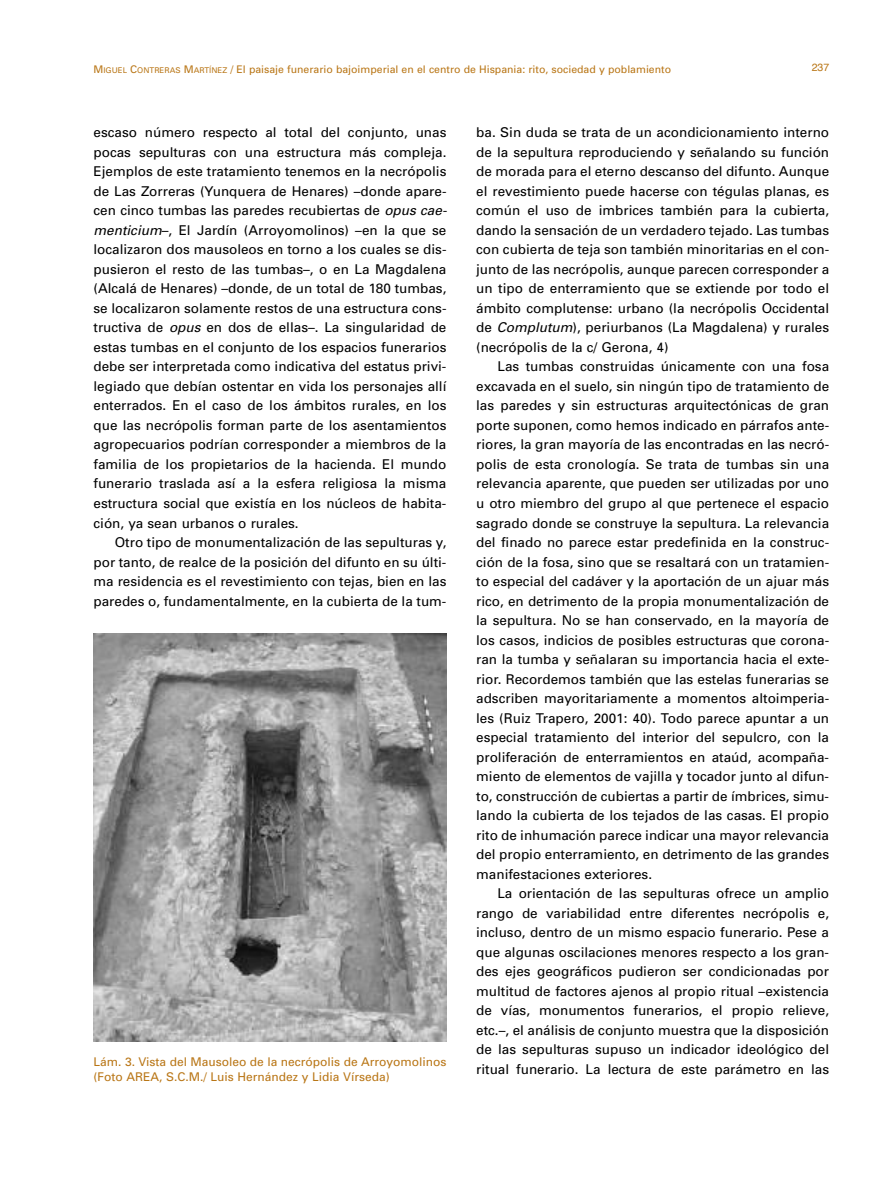
<style>
.page{position:relative;width:893px;height:1191px;background:#fff}
.page>*{position:absolute;margin:0;border:0;box-sizing:border-box;transform-origin:0 0}
.t1{font:13.5px/19.5px "Univers";color:#000;text-align:justify}
.t2{font:12px/14.4px "Univers";color:#b97616}
.t3{font:10.5px "Univers";color:#b97616}
.t4{font:10.5px "Helvetica";color:#b97616}
.s1{font-size:7.8px}
.s2{font-style:italic}
</style>
<div class="page">
<img style="left:94px;top:633px;width:352px;height:408px">
<p class="t3" style="left:94px;top:66px;width:579px">M<span class="s1">IGUEL</span> C<span class="s1">ONTRERAS</span> M<span class="s1">ARTÍNEZ</span> / El paisaje funerario bajoimperial en el centro de Hispania: rito, sociedad y poblamiento</p>
<p class="t4" style="left:812px;top:63px;width:19px">237</p>
<p class="t1" style="left:94px;top:124px;width:355px">escaso número respecto al total del conjunto, unas pocas sepulturas con una estructura más compleja.<br>Ejemplos de este tratamiento tenemos en la necrópolis de Las Zorreras (Yunquera de Henares) –donde apare&shy;cen cinco tumbas las paredes recubiertas de <span class="s2">opus cae&shy;menticium</span>–, El Jardín (Arroyomolinos) –en la que se localizaron dos mausoleos en torno a los cuales se dis&shy;pusieron el resto de las tumbas–, o en La Magdalena (Alcalá de Henares) –donde, de un total de 180 tumbas, se localizaron solamente restos de una estructura cons&shy;tructiva de <span class="s2">opus</span> en dos de ellas–. La singularidad de estas tumbas en el conjunto de los espacios funerarios debe ser interpretada como indicativa del estatus privi&shy;legiado que debían ostentar en vida los personajes allí enterrados. En el caso de los ámbitos rurales, en los que las necrópolis forman parte de los asentamientos agropecuarios podrían corresponder a miembros de la familia de los propietarios de la hacienda. El mundo funerario traslada así a la esfera religiosa la misma estructura social que existía en los núcleos de habita&shy;ción, ya sean urbanos o rurales.</p>
<p class="t1" style="left:94px;top:533px;width:354px;text-indent:21px">Otro tipo de monumentalización de las sepulturas y, por tanto, de realce de la posición del difunto en su últi&shy;ma residencia es el revestimiento con tejas, bien en las paredes o, fundamentalmente, en la cubierta de la tum-</p>
<p class="t2" style="left:94px;top:1056px;width:354px">Lám. 3. Vista del Mausoleo de la necrópolis de Arroyomolinos (Foto AREA, S.C.M./ Luis Hernández y Lidia Vírseda)</p>
<p class="t1" style="left:476px;top:124px;width:354px">ba. Sin duda se trata de un acondicionamiento interno de la sepultura reproduciendo y señalando su función de morada para el eterno descanso del difunto. Aunque el revestimiento puede hacerse con tégulas planas, es común el uso de imbrices también para la cubierta, dando la sensación de un verdadero tejado. Las tumbas con cubierta de teja son también minoritarias en el con&shy;junto de las necrópolis, aunque parecen corresponder a un tipo de enterramiento que se extiende por todo el ámbito complutense: urbano (la necrópolis Occidental de <span class="s2">Complutum</span>), periurbanos (La Magdalena) y rurales (necrópolis de la c/ Gerona, 4)</p>
<p class="t1" style="left:476px;top:358px;width:354px;text-indent:21px">Las tumbas construidas únicamente con una fosa excavada en el suelo, sin ningún tipo de tratamiento de las paredes y sin estructuras arquitectónicas de gran porte suponen, como hemos indicado en párrafos ante&shy;riores, la gran mayoría de las encontradas en las necró&shy;polis de esta cronología. Se trata de tumbas sin una relevancia aparente, que pueden ser utilizadas por uno u otro miembro del grupo al que pertenece el espacio sagrado donde se construye la sepultura. La relevancia del finado no parece estar predefinida en la construc&shy;ción de la fosa, sino que se resaltará con un tratamien&shy;to especial del cadáver y la aportación de un ajuar más rico, en detrimento de la propia monumentalización de la sepultura. No se han conservado, en la mayoría de los casos, indicios de posibles estructuras que corona&shy;ran la tumba y señalaran su importancia hacia el exte&shy;rior. Recordemos también que las estelas funerarias se adscriben mayoritariamente a momentos altoimperia&shy;les (Ruiz Trapero, 2001: 40). Todo parece apuntar a un especial tratamiento del interior del sepulcro, con la proliferación de enterramientos en ataúd, acompaña&shy;miento de elementos de vajilla y tocador junto al difun&shy;to, construcción de cubiertas a partir de ímbrices, simu&shy;lando la cubierta de los tejados de las casas. El propio rito de inhumación parece indicar una mayor relevancia del propio enterramiento, en detrimento de las grandes manifestaciones exteriores.</p>
<p class="t1" style="left:476px;top:884px;width:354px;text-indent:21px">La orientación de las sepulturas ofrece un amplio rango de variabilidad entre diferentes necrópolis e, incluso, dentro de un mismo espacio funerario. Pese a que algunas oscilaciones menores respecto a los gran&shy;des ejes geográficos pudieron ser condicionadas por multitud de factores ajenos al propio ritual –existencia de vías, monumentos funerarios, el propio relieve, etc.–, el análisis de conjunto muestra que la disposición de las sepulturas supuso un indicador ideológico del ritual funerario. La lectura de este parámetro en las</p>
</div>
